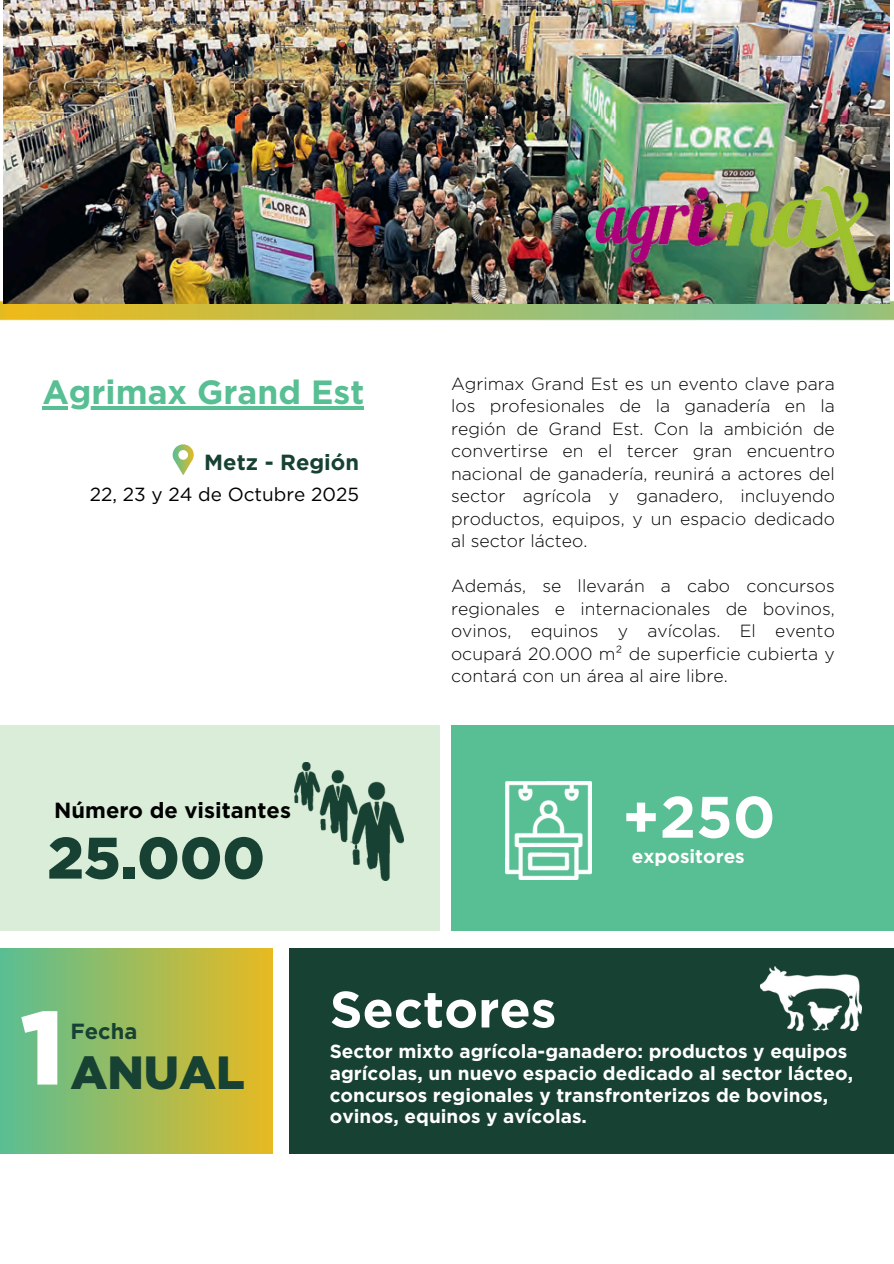
<style>
.page{position:relative;width:894px;height:1264px;background:#fff}
.page>*{position:absolute;margin:0;border:0;box-sizing:border-box;transform-origin:0 0}
.t1{font:900 104.1px "Gotham";color:#fff}
.t2{font:900 58.35px "Gotham";color:#174132}
.t3{font:700 58.35px "Gotham";color:#fff}
.t4{font:700 51px "Gotham";color:#fff}
.t5{font:900 46.5px "Gotham";color:#174132}
.t6{font:700 33.6px "Gotham";color:#57bf93}
.t7{font:700 21.9px "Gotham";color:#000}
.t8{font:700 21.9px "Gotham";color:#174132}
.t9{font:700 18.9px/21.9px "Gotham";color:#fff}
.t10{font:18.9px "Gotham";color:#000}
.t11{font:300 17.55px/22.5px "Gotham";color:#000;text-align:justify}
</style>
<div class="page">
<img style="left:0;top:300px;width:893px;height:20px">
<div style="left:0;top:725px;width:440px;height:205px;background:#daedd9"></div>
<div style="left:289px;top:948px;width:604px;height:205px;background:#174132"></div>
<div style="left:0;top:948px;width:272px;height:205px;background:linear-gradient(to right,#5abe93,#e6ba23)"></div>
<img style="left:294px;top:762px;width:109px;height:118px">
<img style="left:760px;top:966px;width:101px;height:64px">
<div style="left:451px;top:725px;width:442px;height:205px;background:#58be94"></div>
<img style="left:505px;top:781px;width:86px;height:98px">
<img style="left:4px;top:0;width:885px;height:303px">
<img style="left:595px;top:186px;width:279px;height:105px">
<hr style="left:42px;top:406px;width:322px;height:4px;background:#57bf93">
<svg style="left:172px;top:444px;width:22px;height:32px"></svg>
<p class="t6" style="left:42px;top:372px;width:323px">Agrimax Grand Est</p>
<h1 class="t8" style="left:204px;top:449px;width:156px">Metz - Región</h1>
<h6 class="t10" style="left:90px;top:483px;width:271px">22, 23 y 24 de Octubre 2025</h6>
<p class="t7" style="left:54px;top:796px;width:238px">Número de visitantes</p>
<h5 class="t2" style="left:47px;top:822px;width:219px">25.000</h5>
<h4 class="t11" style="left:451px;top:372px;width:385px">Agrimax Grand Est es un evento clave para los profesionales de la ganadería en la región de Grand Est. Con la ambición de convertirse en el tercer gran encuentro nacional de ganadería, reunirá a actores del sector agrícola y ganadero, incluyendo productos, equipos, y un espacio dedicado al sector lácteo.</h4>
<p class="t11" style="left:451px;top:574px;width:385px">Además, se llevarán a cabo concursos regionales e internacionales de bovinos, ovinos, equinos y avícolas. El evento ocupará 20.000 m² de superficie cubierta y contará con un área al aire libre.</p>
<p class="t3" style="left:622px;top:781px;width:155px">+250</p>
<p class="t9" style="left:631px;top:845px;width:114px">expositores</p>
<h1 class="t1" style="left:20px;top:984px;width:45px">1</h1>
<p class="t8" style="left:70px;top:1017px;width:68px">Fecha</p>
<h5 class="t5" style="left:70px;top:1044px;width:176px">ANUAL</h5>
<p class="t4" style="left:330px;top:978px;width:228px">Sectores</p>
<p class="t9" style="left:330px;top:1040px;width:524px">Sector mixto agrícola-ganadero: productos y equipos agrícolas, un nuevo espacio dedicado al sector lácteo, concursos regionales y transfronterizos de bovinos, ovinos, equinos y avícolas.</p>
</div>
